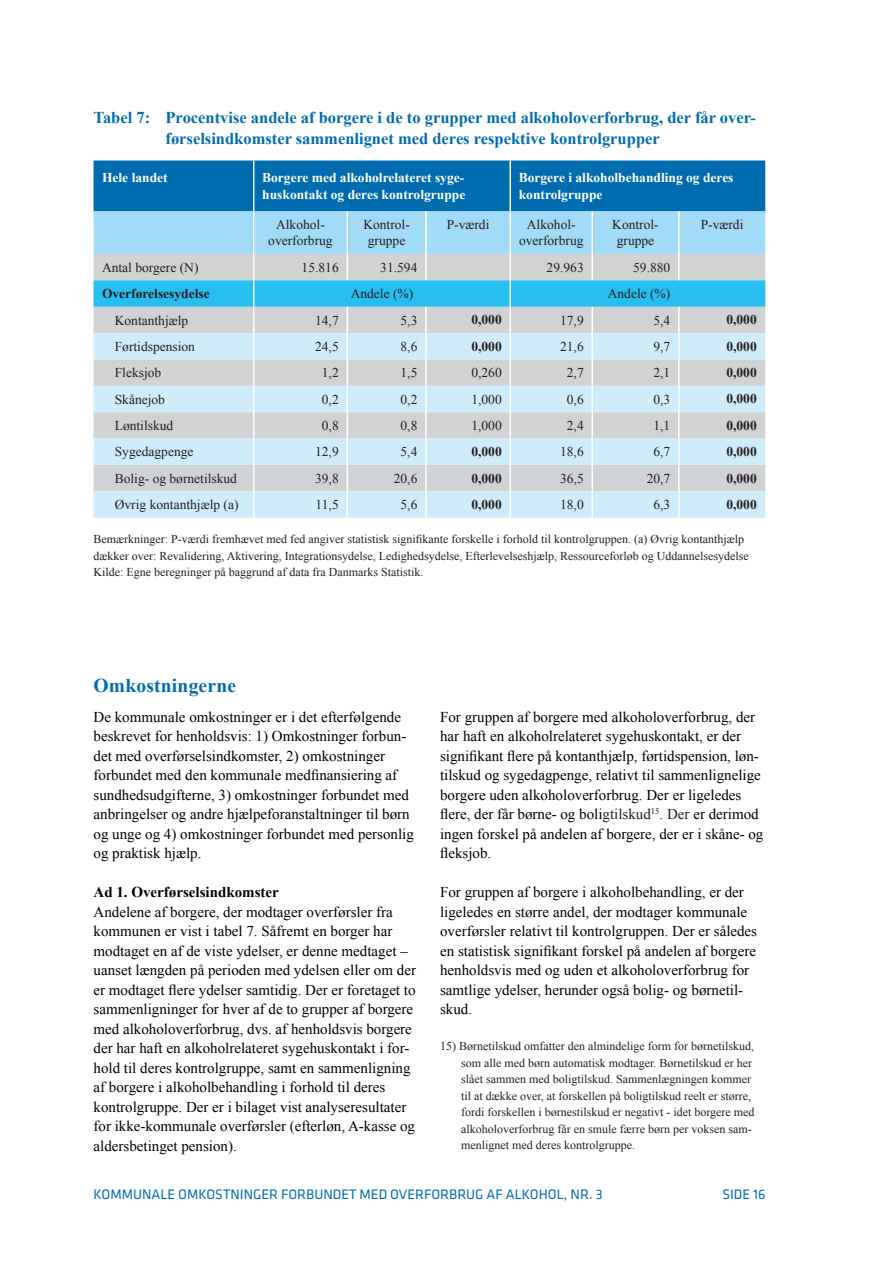
<style>
.page{position:relative;width:893px;height:1263px;background:#fff}
.page>*{position:absolute;margin:0;border:0;box-sizing:border-box;transform-origin:0 0}
.Rubrik_2{font:700 19.5px "Times New Roman";letter-spacing:.01em;color:#006cb0}
.Figurtitel{font:700 16.5px/21px "Times New Roman";color:#006cb0}
.Brødtext{font:15px/19.5px "Times New Roman";color:#000}
.Brødtext-2{font:700 15px "Times New Roman";color:#000}
.t1{font:14.25px "Klavika";color:#006cb0}
.t2{font:13.5px/16.2px "Times New Roman";color:#231f20;text-align:center}
.t3{font:700 13.5px/16.2px "Times New Roman";color:#fff}
.t4{font:700 13.5px "Times New Roman";color:#231f20}
.Fodnote{font:12px/16.5px "Times New Roman";color:#231f20}
.s1{color:#231f20}
</style>
<div class="page">
<svg style="left:94px;top:161px;width:671px;height:357px;background:#a1cbe0"></svg>
<hr style="left:346px;top:491px;width:2px;height:27px;background:#fff">
<hr style="left:425px;top:491px;width:2px;height:27px;background:#fff">
<hr style="left:509px;top:491px;width:2px;height:27px;background:#fff">
<hr style="left:591px;top:491px;width:2px;height:27px;background:#fff">
<hr style="left:678px;top:491px;width:2px;height:27px;background:#fff">
<p class="Figurtitel" style="left:166px;top:106px;width:592px;text-indent:-72px">Tabel 7: Procentvise andele af borgere i de to grupper med alkoholoverforbrug, der får over&shy;førselsindkomster sammenlignet med deres respektive kontrolgrupper</p>
<p class="t3" style="left:102px;top:169px;width:67px">Hele landet</p>
<p class="t3" style="left:262px;top:169px;width:205px">Borgere med alkoholrelateret syge&shy;huskontakt og deres kontrolgruppe</p>
<p class="t3" style="left:519px;top:169px;width:216px">Borgere i alkoholbehandling og deres kontrolgruppe</p>
<p class="t2" style="left:268px;top:216px;width:66px">Alkohol&shy;overforbrug</p>
<p class="t2" style="left:363px;top:216px;width:48px">Kontrol&shy;gruppe</p>
<p class="t2" style="left:447px;top:216px;width:44px">P-værdi</p>
<p class="t2" style="left:519px;top:216px;width:66px">Alkohol&shy;overforbrug</p>
<p class="t2" style="left:612px;top:216px;width:48px">Kontrol&shy;gruppe</p>
<p class="t2" style="left:701px;top:216px;width:44px">P-værdi</p>
<p class="t2" style="left:102px;top:259px;width:98px">Antal borgere (N)</p>
<p class="t2" style="left:302px;top:259px;width:39px">15.816</p>
<p class="t2" style="left:380px;top:259px;width:39px">31.594</p>
<p class="t2" style="left:547px;top:259px;width:39px">29.963</p>
<p class="t2" style="left:633px;top:259px;width:39px">59.880</p>
<p class="t4" style="left:102px;top:284px;width:109px">Overførelsesydelse</p>
<p class="t2" style="left:351px;top:285px;width:64px">Andele (%)</p>
<p class="t2" style="left:608px;top:285px;width:64px">Andele (%)</p>
<p class="t2" style="left:115px;top:312px;width:75px">Kontanthjælp</p>
<p class="t2" style="left:315px;top:312px;width:25px">14,7</p>
<p class="t2" style="left:401px;top:312px;width:18px">5,3</p>
<p class="t4" style="left:471px;top:310px;width:32px">0,000</p>
<p class="t2" style="left:560px;top:312px;width:25px">17,9</p>
<p class="t2" style="left:653px;top:312px;width:18px">5,4</p>
<p class="t4" style="left:726px;top:310px;width:32px">0,000</p>
<p class="t2" style="left:115px;top:338px;width:82px">Førtidspension</p>
<p class="t2" style="left:315px;top:338px;width:25px">24,5</p>
<p class="t2" style="left:401px;top:338px;width:18px">8,6</p>
<p class="t4" style="left:471px;top:337px;width:32px">0,000</p>
<p class="t2" style="left:560px;top:338px;width:25px">21,6</p>
<p class="t2" style="left:653px;top:338px;width:18px">9,7</p>
<p class="t4" style="left:726px;top:337px;width:32px">0,000</p>
<p class="t2" style="left:115px;top:364px;width:48px">Fleksjob</p>
<p class="t2" style="left:322px;top:364px;width:18px">1,2</p>
<p class="t2" style="left:401px;top:364px;width:18px">1,5</p>
<p class="t2" style="left:471px;top:364px;width:32px">0,260</p>
<p class="t2" style="left:567px;top:364px;width:18px">2,7</p>
<p class="t2" style="left:653px;top:364px;width:18px">2,1</p>
<p class="t4" style="left:726px;top:363px;width:32px">0,000</p>
<p class="t2" style="left:115px;top:391px;width:52px">Skånejob</p>
<p class="t2" style="left:322px;top:391px;width:18px">0,2</p>
<p class="t2" style="left:401px;top:391px;width:18px">0,2</p>
<p class="t2" style="left:471px;top:391px;width:32px">1,000</p>
<p class="t2" style="left:567px;top:391px;width:18px">0,6</p>
<p class="t2" style="left:653px;top:391px;width:18px">0,3</p>
<p class="t4" style="left:726px;top:390px;width:32px">0,000</p>
<p class="t2" style="left:115px;top:417px;width:60px">Løntilskud</p>
<p class="t2" style="left:322px;top:417px;width:18px">0,8</p>
<p class="t2" style="left:401px;top:417px;width:18px">0,8</p>
<p class="t2" style="left:471px;top:417px;width:32px">1,000</p>
<p class="t2" style="left:567px;top:417px;width:18px">2,4</p>
<p class="t2" style="left:653px;top:417px;width:18px">1,1</p>
<p class="t4" style="left:726px;top:416px;width:32px">0,000</p>
<p class="t2" style="left:115px;top:444px;width:80px">Sygedagpenge</p>
<p class="t2" style="left:315px;top:444px;width:25px">12,9</p>
<p class="t2" style="left:401px;top:444px;width:18px">5,4</p>
<p class="t4" style="left:471px;top:442px;width:32px">0,000</p>
<p class="t2" style="left:560px;top:444px;width:25px">18,6</p>
<p class="t2" style="left:653px;top:444px;width:18px">6,7</p>
<p class="t4" style="left:726px;top:442px;width:32px">0,000</p>
<p class="t2" style="left:115px;top:470px;width:124px">Bolig- og børnetilskud</p>
<p class="t2" style="left:315px;top:470px;width:25px">39,8</p>
<p class="t2" style="left:394px;top:470px;width:25px">20,6</p>
<p class="t4" style="left:471px;top:469px;width:32px">0,000</p>
<p class="t2" style="left:560px;top:470px;width:25px">36,5</p>
<p class="t2" style="left:647px;top:470px;width:25px">20,7</p>
<p class="t4" style="left:726px;top:469px;width:32px">0,000</p>
<p class="t2" style="left:115px;top:496px;width:125px">Øvrig kontanthjælp (a)</p>
<p class="t2" style="left:316px;top:496px;width:25px">11,5</p>
<p class="t2" style="left:401px;top:496px;width:18px">5,6</p>
<p class="t4" style="left:471px;top:495px;width:32px">0,000</p>
<p class="t2" style="left:560px;top:496px;width:25px">18,0</p>
<p class="t2" style="left:653px;top:496px;width:18px">6,3</p>
<p class="t4" style="left:726px;top:495px;width:32px">0,000</p>
<p class="Fodnote" style="left:94px;top:531px;width:657px">Bemærkninger: P-værdi fremhævet med fed angiver statistisk signifikante forskelle i forhold til kontrolgruppen. (a) Øvrig kontanthjælp dækker over: Revalidering, Aktivering, Integrationsydelse, Ledighedsydelse, Efterlevelseshjælp, Ressourceforløb og Uddannelsesydelse</p>
<p class="Fodnote" style="left:94px;top:564px;width:331px">Kilde: Egne beregninger på baggrund af data fra Danmarks Statistik.</p>
<p class="Rubrik_2" style="left:94px;top:671px;width:144px">Omkostningerne</p>
<p class="Brødtext" style="left:94px;top:707px;width:322px">De kommunale omkostninger er i det efterfølgende beskrevet for henholdsvis: 1) Omkostninger forbun&shy;det med overførselsindkomster, 2) omkostninger forbundet med den kommunale medfinansiering af sundhedsudgifterne, 3) omkostninger forbundet med anbringelser og andre hjælpeforanstaltninger til børn og unge og 4) omkostninger forbundet med personlig og praktisk hjælp.</p>
<p class="Brødtext-2" style="left:94px;top:882px;width:187px">Ad 1. Overførselsindkomster</p>
<p class="Brødtext" style="left:94px;top:902px;width:324px">Andelene af borgere, der modtager overførsler fra kommunen er vist i tabel 7. Såfremt en borger har modtaget en af de viste ydelser, er denne medtaget – uanset længden på perioden med ydelsen eller om der er modtaget flere ydelser samtidig. Der er foretaget to sammenligninger for hver af de to grupper af borgere med alkoholoverforbrug, dvs. af henholdsvis borgere der har haft en alkoholrelateret sygehuskontakt i for&shy;hold til deres kontrolgruppe, samt en sammenligning af borgere i alkoholbehandling i forhold til deres kontrolgruppe. Der er i bilaget vist analyseresultater for ikke-kommunale overførsler (efterløn, A-kasse og aldersbetinget pension).</p>
<p class="Brødtext" style="left:440px;top:707px;width:325px">For gruppen af borgere med alkoholoverforbrug, der har haft en alkoholrelateret sygehuskontakt, er der signifikant flere på kontanthjælp, førtidspension, løn&shy;tilskud og sygedagpenge, relativt til sammenlignelige borgere uden alkoholoverforbrug. Der er ligeledes flere, der får børne- og boli<span class="s1">gtilskud</span><sup>15</sup><span class="s1">. Der</span> er derimod ingen forskel på andelen af borgere, der er i skåne- og fleksjob.</p>
<p class="Brødtext" style="left:440px;top:882px;width:319px">For gruppen af borgere i alkoholbehandling, er der ligeledes en større andel, der modtager kommunale overførsler relativt til kontrolgruppen. Der er således en statistisk signifikant forskel på andelen af borgere henholdsvis med og uden et alkoholoverforbrug for samtlige ydelser, herunder også bolig- og børnetil&shy;skud.</p>
<p class="Fodnote" style="left:461px;top:1038px;width:295px;text-indent:-21px">15) Børnetilskud omfatter den almindelige form for børnetilskud, som alle med børn automatisk modtager. Børnetilskud er her slået sammen med boligtilskud. Sammenlægningen kommer til at dække over, at forskellen på boligtilskud reelt er større, fordi forskellen i børnestilskud er negativt - idet borgere med alkoholoverforbrug får en smule færre børn per voksen sam&shy;menlignet med deres kontrolgruppe.</p>
<p class="t1" style="left:94px;top:1187px;width:511px">KOMMUNALE OMKOSTNINGER FORBUNDET MED OVERFORBRUG AF ALKOHOL, NR. 3</p>
<p class="t1" style="left:722px;top:1187px;width:45px">SIDE 16</p>
</div>
